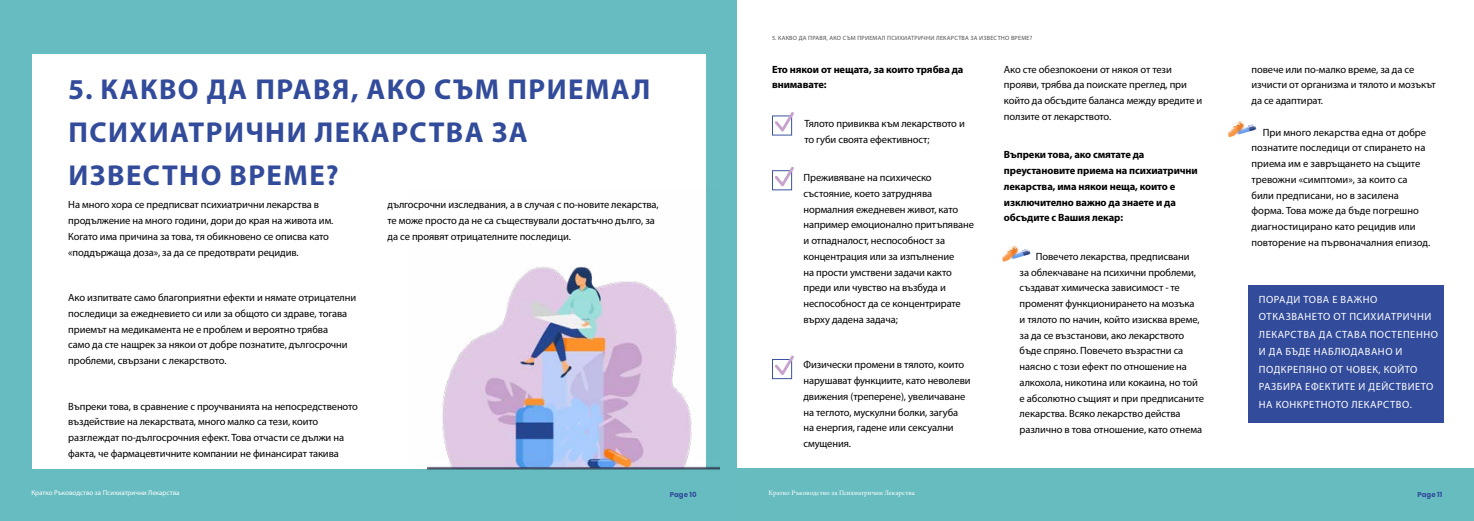
<style>
.page{position:relative;width:1474px;height:521px;background:#fff}
.page>*{position:absolute;margin:0;border:0;box-sizing:border-box;transform-origin:0 0}
.t1{font:700 28.88px/42.9px "Myriad Pro";letter-spacing:.05em;color:#324b9a}
.t2{font:10.5px/15.8px "Myriad Pro";letter-spacing:-.01em;color:#000}
.t3{font:700 10.5px/15.8px "Myriad Pro";letter-spacing:-.01em;color:#000}
.t4{font:10.5px/17.5px "Myriad Pro";letter-spacing:.05em;color:#fff}
.t5{font:7px "Myriad Pro";color:#fff}
.t6{font:7px "Minion Pro";color:#fff}
.t7{font:700 7px "Poppins";color:#314b9b}
.t8{font:6.12px "Myriad Pro";letter-spacing:.04em;color:#4d4d4d}
</style>
<div class="page">
<div style="left:0;top:0;width:737px;height:521px;background:#66bcc0"></div>
<div style="left:32px;top:55px;width:673px;height:414px;background:#fff"></div>
<img style="left:427px;top:189px;width:293px;height:281px">
<div style="left:737px;top:468px;width:736px;height:53px;background:#67bcc0"></div>
<svg style="left:772px;top:112px;width:22px;height:24px"></svg>
<svg style="left:772px;top:167px;width:22px;height:23px"></svg>
<svg style="left:772px;top:355px;width:22px;height:24px"></svg>
<img style="left:1002px;top:251px;width:21px;height:11px">
<svg style="left:1021px;top:248px;width:9px;height:8px"></svg>
<img style="left:1008px;top:245px;width:11px;height:6px">
<img style="left:1227px;top:126px;width:22px;height:11px">
<svg style="left:1247px;top:124px;width:9px;height:7px"></svg>
<img style="left:1234px;top:121px;width:11px;height:5px">
<div style="left:1248px;top:285px;width:195px;height:137px;background:#324b9a"></div>
<h1 class="t1" style="left:68px;top:67px;width:583px">5. КАКВО ДА ПРАВЯ, АКО СЪМ ПРИЕМАЛ<br>ПСИХИАТРИЧНИ ЛЕКАРСТВА ЗА<br>ИЗВЕСТНО ВРЕМЕ?</h1>
<p class="t2" style="left:68px;top:197px;width:267px">На много хора се предписват психиатрични лекарства в продължение на много години, дори до края на живота им.<br>Когато има причина за това, тя обикновено се описва като «поддържаща доза», за да се предотврати рецидив.</p>
<p class="t2" style="left:68px;top:289px;width:289px">Ако изпитвате само благоприятни ефекти и нямате отрицателни последици за ежедневието си или за общото си здраве, тогава приемът на медикамента не е проблем и вероятно трябва<br>само да сте нащрек за някои от добре познатите, дългосрочни проблеми, свързани с лекарството.</p>
<p class="t2" style="left:68px;top:398px;width:291px">Въпреки това, в сравнение с проучванията на непосредственото въздействие на лекарствата, много малко са тези, които разглеждат по-дългосрочния ефект. Това отчасти се дължи на факта, че фармацевтичните компании не финансират такива</p>
<p class="t2" style="left:387px;top:197px;width:272px">дългосрочни изследвания, а в случая с по-новите лекарства, те може просто да не са съществували достатъчно дълго, за да се проявят отрицателните последици.</p>
<p class="t5" style="left:32px;top:488px;width:150px">Кратко Ръководство за Психиатрични Лекарства</p>
<p class="t7" style="left:670px;top:491px;width:28px">Page 10</p>
<p class="t8" style="left:772px;top:34px;width:262px">5. КАКВО ДА ПРАВЯ, АКО СЪМ ПРИЕМАЛ ПСИХИАТРИЧНИ ЛЕКАРСТВА ЗА ИЗВЕСТНО ВРЕМЕ?</p>
<p class="t3" style="left:772px;top:61px;width:193px">Ето някои от нещата, за които трябва да внимавате:</p>
<p class="t2" style="left:804px;top:115px;width:162px">Тялото привиква към лекарството и то губи своята ефективност;</p>
<p class="t2" style="left:803px;top:170px;width:172px">Преживяване на психическо състояние, което затруднява нормалния ежедневен живот, като например емоционално притъпяване и отпадналост, неспособност за концентрация или за изпълнение<br>на прости умствени задачи както преди или чувство на възбуда и неспособност да се концентрирате върху дадена задача;</p>
<p class="t2" style="left:803px;top:357px;width:169px">Физически промени в тялото, които нарушават функциите, като неволеви движения (треперене), увеличаване на теглото, мускулни болки, загуба на енергия, гадене или сексуални смущения.</p>
<p class="t2" style="left:1003px;top:61px;width:200px">Ако сте обезпокоени от някоя от тези прояви, трябва да поискате преглед, при който да обсъдите баланса между вредите и ползите от лекарството.</p>
<p class="t3" style="left:1003px;top:147px;width:195px">Въпреки това, ако смятате да преустановите приема на психиатрични лекарства, има някои неща, които е изключително важно да знаете и да обсъдите с Вашия лекар:</p>
<p class="t2" style="left:1019px;top:248px;width:186px;text-indent:16px">Повечето лекарства, предписвани<br>за облекчаване на психични проблеми, създават химическа зависимост - те променят функционирането на мозъка<br>и тялото по начин, който изисква време, за да се възстанови, ако лекарството бъде спряно. Повечето възрастни са наясно с този ефект по отношение на алкохола, никотина или кокаина, но той е абсолютно същият и при предписаните лекарства. Всяко лекарство действа различно в това отношение, като отнема</p>
<p class="t2" style="left:1251px;top:61px;width:186px">повече или по-малко време, за да се изчисти от организма и тялото и мозъкът да се адаптират.</p>
<p class="t2" style="left:1251px;top:124px;width:180px;text-indent:11px">При много лекарства една от добре познатите последици от спирането на приема им е завръщането на същите тревожни «симптоми», за които са били предписани, но в засилена форма. Това може да бъде погрешно диагностицирано като рецидив или повторение на първоначалния епизод.</p>
<p class="t4" style="left:1258px;top:290px;width:180px">ПОРАДИ ТОВА Е ВАЖНО<br>ОТКАЗВАНЕТО ОТ ПСИХИАТРИЧНИ<br>ЛЕКАРСТВА ДА СТАВА ПОСТЕПЕННО<br>И ДА БЪДЕ НАБЛЮДАВАНО И<br>ПОДКРЕПЯНО ОТ ЧОВЕК, КОЙТО<br>РАЗБИРА ЕФЕКТИТЕ И ДЕЙСТВИЕТО<br>НА КОНКРЕТНОТО ЛЕКАРСТВО.</p>
<p class="t6" style="left:768px;top:488px;width:148px">Кратко Ръководство за Психиатрични Лекарства</p>
<p class="t7" style="left:1417px;top:491px;width:26px">Page 11</p>
</div>
